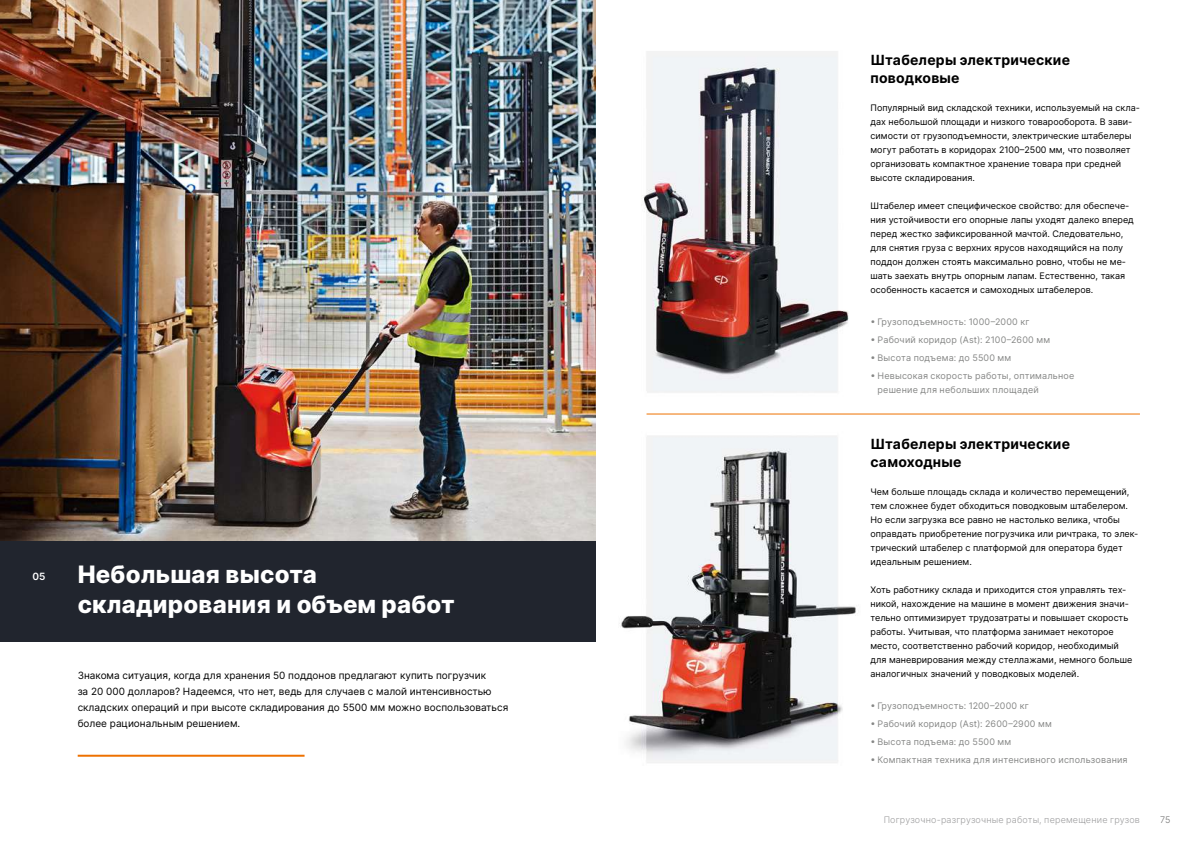
<style>
.page{position:relative;width:1191px;height:842px;background:#fff}
.page>*{position:absolute;margin:0;border:0;box-sizing:border-box;transform-origin:0 0}
.t1{font:800 24px/30px "Inter";letter-spacing:.01em;color:#fff}
.t2{font:700 14px/18px "Inter";letter-spacing:.015em;color:#000}
.t3{font:10px/16px "Inter";color:#000}
.t4{font:600 10px "Inter";color:#fff}
.t5{font:9px/14px "Inter";color:#000}
.t6{font:9px/14px "Inter";letter-spacing:.02em;color:#868786}
.t7{font:300 9px "Inter";letter-spacing:.02em;color:#9c9c9d}
.t8{font:300 9px "Inter";color:#6e6e6e}
</style>
<div class="page">
<img style="left:595px;top:0;width:545px;height:763px">
<hr style="left:78px;top:755px;width:226px;height:2px;background:#ee7100">
<hr style="left:646px;top:414px;width:494px;height:1px;background:#ee7100">
<div style="left:0;top:523px;width:595px;height:118px;background:#21252e"></div>
<img style="left:0;top:0;width:595px;height:541px">
<p class="t4" style="left:32px;top:569px;width:14px">05</p>
<h1 class="t1" style="left:78px;top:558px;width:379px">Небольшая высота складирования и объем работ</h1>
<p class="t3" style="left:78px;top:667px;width:432px">Знакома ситуация, когда для хранения 50 поддонов предлагают купить погрузчик<br>за 20 000 долларов? Надеемся, что нет, ведь для случаев с малой интенсивностью складских операций и при высоте складирования до 5500 мм можно воспользоваться более рациональным решением.</p>
<h2 class="t2" style="left:870px;top:50px;width:201px">Штабелеры электрические поводковые</h2>
<p class="t5" style="left:870px;top:100px;width:271px">Популярный вид складской техники, используемый на скла&shy;дах небольшой площади и низкого товарооборота. В зави&shy;симости от грузоподъемности, электрические штабелеры могут работать в коридорах 2100–2500 мм, что позволяет организовать компактное хранение товара при средней высоте складирования.</p>
<p class="t5" style="left:870px;top:198px;width:265px">Штабелер имеет специфическое свойство: для обеспече&shy;ния устойчивости его опорные лапы уходят далеко вперед перед жестко зафиксированной мачтой. Следовательно, для снятия груза с верхних ярусов находящийся на полу поддон должен стоять максимально ровно, чтобы не ме&shy;шать заехать внутрь опорным лапам. Естественно, такая особенность касается и самоходных штабелеров.</p>
<p class="t6" style="left:870px;top:314px;width:160px">• Грузоподъемность: 1000–2000 кг</p>
<p class="t6" style="left:870px;top:332px;width:181px">• Рабочий коридор (Ast): 2100–2600 мм</p>
<p class="t6" style="left:870px;top:350px;width:142px">• Высота подъема: до 5500 мм</p>
<p class="t6" style="left:877px;top:368px;width:198px;text-indent:-7px">• Невысокая скорость работы, оптимальное решение для небольших площадей</p>
<h2 class="t2" style="left:870px;top:434px;width:201px">Штабелеры электрические самоходные</h2>
<p class="t5" style="left:870px;top:484px;width:269px">Чем больше площадь склада и количество перемещений, тем сложнее будет обходиться поводковым штабелером.<br>Но если загрузка все равно не настолько велика, чтобы оправдать приобретение погрузчика или ричтрака, то элек&shy;трический штабелер с платформой для оператора будет идеальным решением.</p>
<p class="t5" style="left:870px;top:582px;width:263px">Хоть работнику склада и приходится стоя управлять тех&shy;никой, нахождение на машине в момент движения значи&shy;тельно оптимизирует трудозатраты и повышает скорость работы. Учитывая, что платформа занимает некоторое место, соответственно рабочий коридор, необходимый для маневрирования между стеллажами, немного больше аналогичных значений у поводковых моделей.</p>
<p class="t6" style="left:870px;top:698px;width:160px">• Грузоподъемность: 1200–2000 кг</p>
<p class="t6" style="left:870px;top:716px;width:183px">• Рабочий коридор (Ast): 2600–2900 мм</p>
<p class="t6" style="left:870px;top:734px;width:142px">• Высота подъема: до 5500 мм</p>
<p class="t6" style="left:870px;top:752px;width:259px">• Компактная техника для интенсивного использования</p>
<p class="t7" style="left:883px;top:813px;width:258px">Погрузочно-разгрузочные работы, перемещение грузов</p>
<p class="t8" style="left:1160px;top:813px;width:12px">75</p>
</div>
